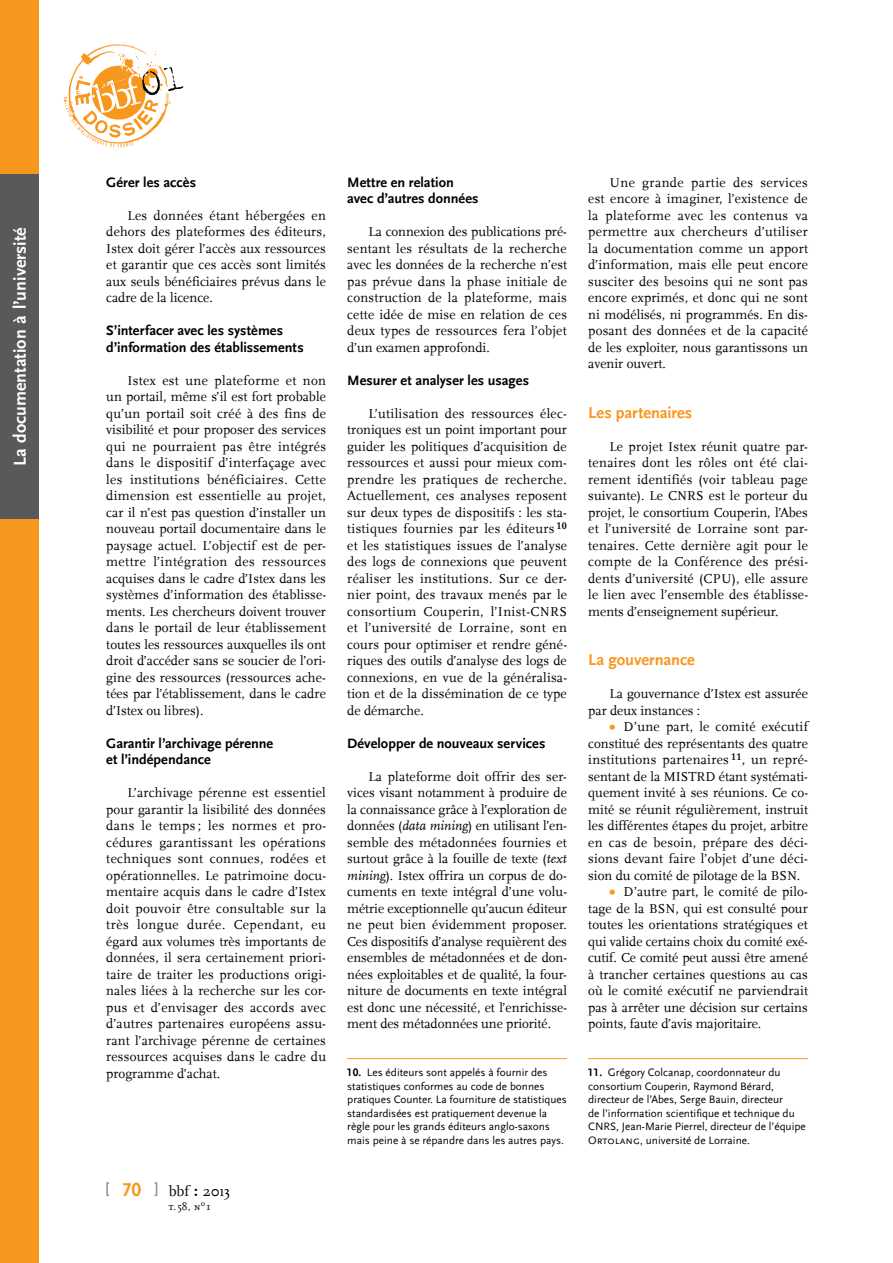
<style>
.page{position:relative;width:893px;height:1263px;background:#fff}
.page>*{position:absolute;margin:0;border:0;box-sizing:border-box;transform-origin:0 0}
.t1{font:700 19.5px "Scala Sans LF";color:#f8971d}
.t2{font:700 18px "Scala Sans LF";color:#fff}
.t3{font:700 16.5px "Scala Sans";color:#f8971d}
.t4{font:15px "Scala";letter-spacing:-.005em;color:#000}
.t5{font:700 14.25px/16.5px "Scala Sans";color:#000}
.t6{font:13.5px/16.5px "Scala";color:#000;text-align:justify}
.t7{font:11.25px/13.5px "Scala Sans";color:#000}
.t8{font:10.5px "Scala Caps";color:#000}
.s1{font-family:"Scala Sans";font-weight:700}
.s2{font-style:italic}
.s3{font-family:"Scala Sans LF";font-weight:700}
.s4{font-family:"Scala Sans";font-weight:700;font-size:16.5px;color:#f8971d}
.s5{font-family:"Scala Sans Caps"}
</style>
<div class="page">
<svg style="left:106px;top:1182px;width:3px;height:14px"></svg>
<svg style="left:155px;top:1182px;width:2px;height:14px"></svg>
<svg style="left:64px;top:43px;width:119px;height:104px"></svg>
<div style="left:0;top:0;width:38px;height:1263px;background:#f8971d"></div>
<div style="left:0;top:174px;width:38px;height:345px;background:#58595b"></div>
<hr style="left:347px;top:1058px;width:220px;height:1px;background:#f8971d">
<hr style="left:588px;top:1058px;width:220px;height:1px;background:#f8971d">
<h2 class="t2" style="left:10px;top:466px;width:240px;rotate:-90deg">La documentation à l’université</h2>
<p class="t5" style="left:106px;top:174px;width:91px">Gérer les accès</p>
<p class="t6" style="left:106px;top:207px;width:221px;text-indent:21px">Les données étant hébergées en dehors des plateformes des éditeurs, Istex doit gérer l’accès aux ressources et garantir que ces accès sont limités aux seuls bénéficiaires prévus dans le cadre de la licence.</p>
<p class="t5" style="left:106px;top:322px;width:199px">S’interfacer avec les systèmes d’information des établissements</p>
<p class="t6" style="left:106px;top:372px;width:221px;text-indent:21px">Istex est une plateforme et non un portail, même s’il est fort probable qu’un portail soit créé à des fins de visibilité et pour proposer des services qui ne pourraient pas être intégrés dans le dispositif d’interfaçage avec les institutions bénéficiaires. Cette dimension est essentielle au projet, car il n’est pas question d’installer un nouveau portail documentaire dans le paysage actuel. L’objectif est de per&shy;mettre l’intégration des ressources acquises dans le cadre d’Istex dans les systèmes d’information des établisse&shy;ments. Les chercheurs doivent trouver dans le portail de leur établissement toutes les ressources auxquelles ils ont droit d’accéder sans se soucier de l’ori&shy;gine des ressources (ressources ache&shy;tées par l’établissement, dans le cadre d’Istex ou libres).</p>
<p class="t5" style="left:106px;top:735px;width:168px">Garantir l’archivage pérenne et l’indépendance</p>
<p class="t6" style="left:106px;top:785px;width:221px;text-indent:21px">L’archivage pérenne est essentiel pour garantir la lisibilité des données dans le temps ; les normes et pro&shy;cédures garantissant les opérations techniques sont connues, rodées et opérationnelles. Le patrimoine docu&shy;mentaire acquis dans le cadre d’Istex doit pouvoir être consultable sur la très longue durée. Cependant, eu égard aux volumes très importants de données, il sera certainement priori&shy;taire de traiter les productions origi&shy;nales liées à la recherche sur les cor&shy;pus et d’envisager des accords avec d’autres partenaires européens assu&shy;rant l’archivage pérenne de certaines ressources acquises dans le cadre du programme d’achat.</p>
<h1 class="t1" style="left:122px;top:1179px;width:20px">70</h1>
<p class="t4" style="left:169px;top:1183px;width:63px">bbf <span class="s1">:</span> 2013</p>
<p class="t8" style="left:169px;top:1200px;width:43px">t. 58, n<sup>o</sup> 1</p>
<p class="t5" style="left:347px;top:174px;width:133px">Mettre en relation avec d’autres données</p>
<p class="t6" style="left:347px;top:224px;width:221px;text-indent:21px">La connexion des publications pré&shy;sentant les résultats de la recherche avec les données de la recherche n’est pas prévue dans la phase initiale de construction de la plateforme, mais cette idée de mise en relation de ces deux types de ressources fera l’objet d’un examen approfondi.</p>
<p class="t5" style="left:347px;top:372px;width:183px">Mesurer et analyser les usages</p>
<p class="t6" style="left:347px;top:405px;width:221px;text-indent:21px">L’utilisation des ressources élec&shy;troniques est un point important pour guider les politiques d’acquisition de ressources et aussi pour mieux com&shy;prendre les pratiques de recherche.<br>Actuellement, ces analyses reposent sur deux types de dispositifs : les sta&shy;tistiques fournies par les éditeurs <sup>10 </sup>et les statistiques issues de l’analyse des logs de connexions que peuvent réaliser les institutions. Sur ce der&shy;nier point, des travaux menés par le consortium Couperin, l’Inist-CNRS et l’université de Lorraine, sont en cours pour optimiser et rendre géné&shy;riques des outils d’analyse des logs de connexions, en vue de la généralisa&shy;tion et de la dissémination de ce type de démarche.</p>
<p class="t5" style="left:347px;top:735px;width:200px">Développer de nouveaux services</p>
<p class="t6" style="left:347px;top:768px;width:221px;text-indent:21px">La plateforme doit offrir des ser&shy;vices visant notamment à produire de la connaissance grâce à l’exploration de données (<span class="s2">data mining</span>) en utilisant l’en&shy;semble des métadonnées fournies et surtout grâce à la fouille de texte (<span class="s2">text mining</span>). Istex offrira un corpus de do&shy;cuments en texte intégral d’une volu&shy;métrie exceptionnelle qu’aucun éditeur ne peut bien évidemment proposer.<br>Ces dispositifs d’analyse requièrent des ensembles de métadonnées et de don&shy;nées exploitables et de qualité, la four&shy;niture de documents en texte intégral est donc une nécessité, et l’enrichisse&shy;ment des métadonnées une priorité.</p>
<p class="t7" style="left:347px;top:1066px;width:221px"><span class="s3">10.</span> Les éditeurs sont appelés à fournir des statistiques conformes au code de bonnes pratiques Counter. La fourniture de statistiques standardisées est pratiquement devenue la règle pour les grands éditeurs anglo-saxons mais peine à se répandre dans les autres pays.</p>
<p class="t6" style="left:588px;top:174px;width:221px;text-indent:21px">Une grande partie des services est encore à imaginer, l’existence de la plateforme avec les contenus va permettre aux chercheurs d’utiliser la documentation comme un apport d’information, mais elle peut encore susciter des besoins qui ne sont pas encore exprimés, et donc qui ne sont ni modélisés, ni programmés. En dis&shy;posant des données et de la capacité de les exploiter, nous garantissons un avenir ouvert.</p>
<p class="t3" style="left:588px;top:403px;width:105px">Les partenaires</p>
<p class="t6" style="left:588px;top:438px;width:221px;text-indent:21px">Le projet Istex réunit quatre par&shy;tenaires dont les rôles ont été clai&shy;rement identifiés (voir tableau page suivante). Le CNRS est le porteur du projet, le consortium Couperin, l’Abes et l’université de Lorraine sont par&shy;tenaires. Cette dernière agit pour le compte de la Conférence des prési&shy;dents d’université (CPU), elle assure le lien avec l’ensemble des établisse&shy;ments d’enseignement supérieur.</p>
<p class="t3" style="left:588px;top:650px;width:108px">La gouvernance</p>
<p class="t6" style="left:588px;top:686px;width:221px;text-indent:21px">La gouvernance d’Istex est assurée par deux instances :</p>
<p class="t6" style="left:588px;top:719px;width:221px;text-indent:21px"><span class="s4">•</span> D’une part, le comité exécutif constitué des représentants des quatre institutions partenaires <sup>11</sup>, un repré&shy;sentant de la MISTRD étant systémati&shy;quement invité à ses réunions. Ce co&shy;mité se réunit régulièrement, instruit les différentes étapes du projet, arbitre en cas de besoin, prépare des déci&shy;sions devant faire l’objet d’une déci&shy;sion du comité de pilotage de la BSN.</p>
<p class="t6" style="left:588px;top:884px;width:221px;text-indent:21px"><span class="s4">•</span> D’autre part, le comité de pilo&shy;tage de la BSN, qui est consulté pour toutes les orientations stratégiques et qui valide certains choix du comité exé&shy;cutif. Ce comité peut aussi être amené à trancher certaines questions au cas où le comité exécutif ne parviendrait pas à arrêter une décision sur certains points, faute d’avis majoritaire.</p>
<p class="t7" style="left:588px;top:1066px;width:219px"><span class="s3">11.</span> Grégory Colcanap, coordonnateur du consortium Couperin, Raymond Bérard, directeur de l’Abes, Serge Bauin, directeur<br>de l’information scientifique et technique du CNRS, Jean-Marie Pierrel, directeur de l’équipe <span class="s5">Ortolang</span>, université de Lorraine.</p>
</div>
